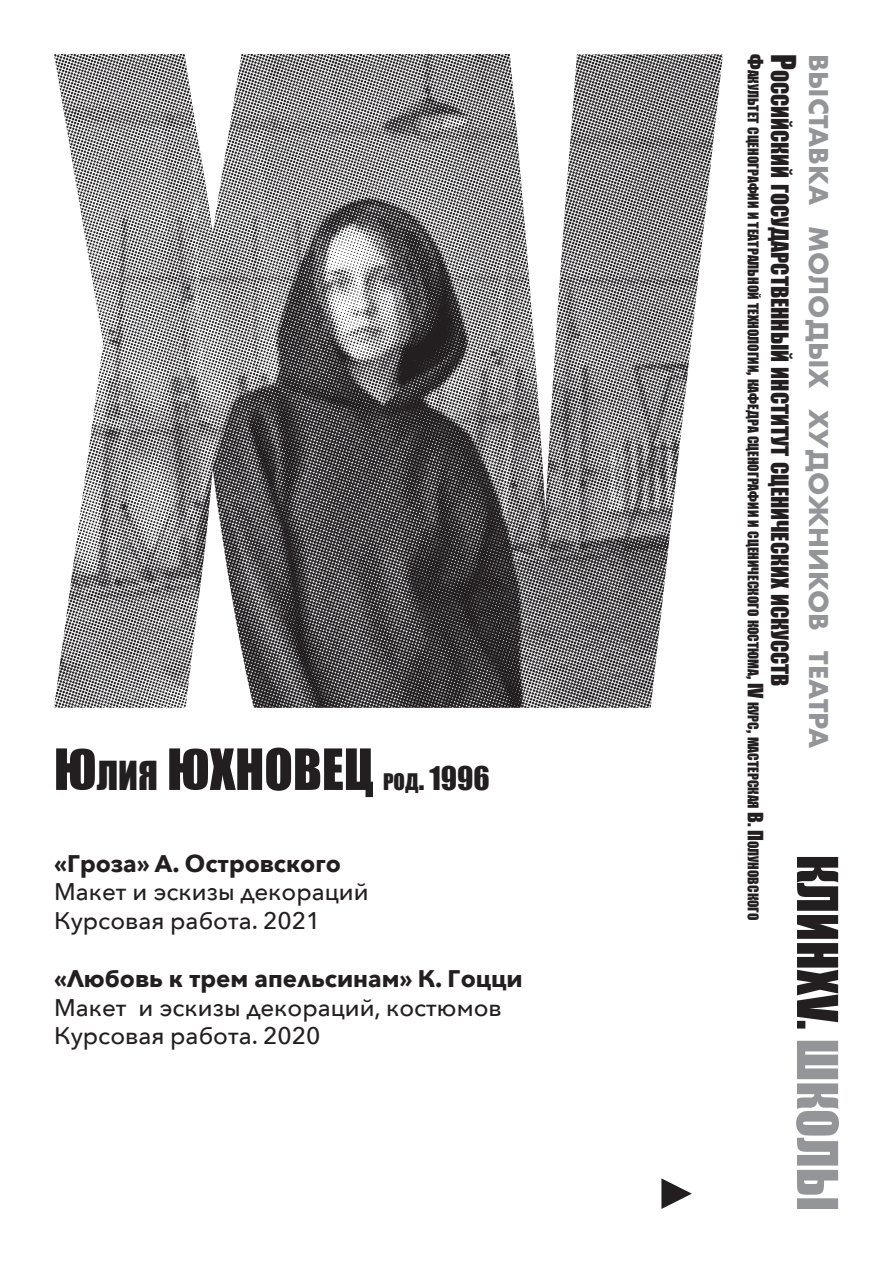
<style>
.page{position:relative;width:893px;height:1263px;background:#fff}
.page>*{position:absolute;margin:0;border:0;box-sizing:border-box;transform-origin:0 0}
.t1{font:52.5px "Impact";color:#231f20}
.t2{font:30px "Impact";color:#231f20}
.t3{font:700 25.2px "Futura";color:#939598}
.t4{font:500 24px/28.8px "Avenir Next";color:#231f20}
.t5{font:700 24px "Avenir Next";color:#231f20}
.t6{font:22.05px "Impact";color:#231f20}
.t7{font:13.65px "Impact";color:#231f20}
.s1{font-size:36.75px}
.s2{font-size:21px}
.s3{font-size:19.5px}
.s4{font-size:31.5px}
</style>
<div class="page">
<svg style="left:796px;top:1041px;width:43px;height:168px"></svg>
<svg style="left:797px;top:857px;width:41px;height:171px"></svg>
<img style="left:54px;top:54px;width:669px;height:654px">
<svg style="left:661px;top:1178px;width:31px;height:31px"></svg>
<h1 class="t1" style="left:54px;top:729px;width:184px">Ю<span class="s1">лия</span> ЮХНОВЕ</h1>
<h1 class="t1" style="left:344px;top:729px;width:31px">Ц</h1>
<h2 class="t2" style="left:383px;top:755px;width:108px"><span class="s2">род</span>. 1996</h2>
<h3 class="t5" style="left:54px;top:842px;width:289px">«Гроза» А. Островского</h3>
<h3 class="t4" style="left:54px;top:877px;width:316px">Макет и эскизы декораций<br>Курсовая работа. 2021</h3>
<h3 class="t5" style="left:54px;top:957px;width:470px">«Любовь к трем апельсинам» К. Гоцци</h3>
<h3 class="t4" style="left:54px;top:992px;width:449px">Макет и эскизы декораций, костюмов<br>Курсовая работа. 2020</h3>
<p class="t7" style="left:764px;top:54px;width:868px;rotate:90deg"><span class="s3">Ф</span>акультет сценографии и театральной технологии<span class="s3">,</span> кафедра сценографии и сценического костюма<span class="s3">, IV</span> курс<span class="s3">,</span> мастерская <span class="s3">В. П</span>олуновского</p>
<h3 class="t6" style="left:797px;top:54px;width:634px;rotate:90deg"><span class="s4">Р</span>оссийский государственный институт сценических искусств</h3>
<h3 class="t3" style="left:837px;top:54px;width:696px;rotate:90deg">выставка молодых художников театра</h3>
</div>
